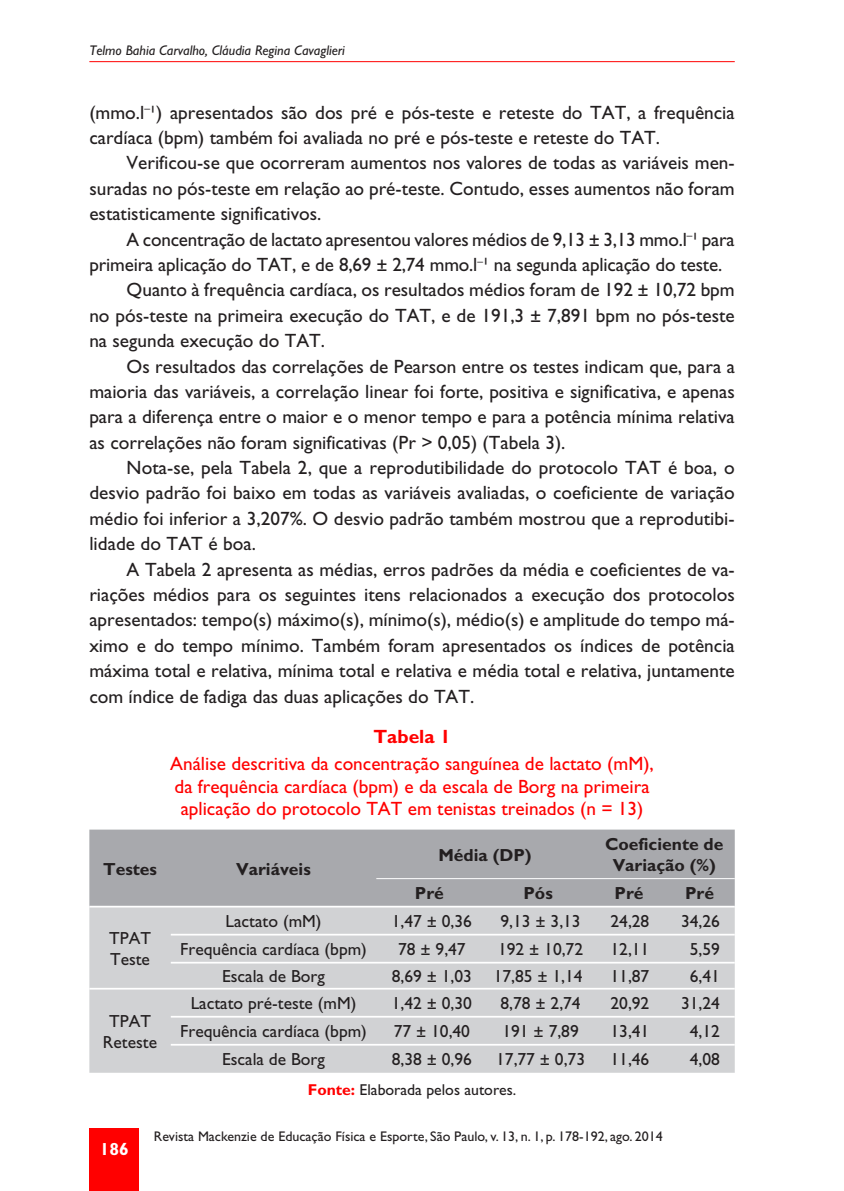
<style>
.page{position:relative;width:844px;height:1191px;background:#fff}
.page>*{position:absolute;margin:0;border:0;box-sizing:border-box;transform-origin:0 0}
.t1{font:19.25px/25.4px "Gill Sans";color:#231f20}
.t2{font:19.25px/22.4px "Gill Sans";color:#f00;text-align:center}
.t3{font:700 19.25px "Gill Sans";color:#f00}
.t4{font:17.5px/21px "Gill Sans";color:#231f20}
.t5{font:700 17.5px/21px "Gill Sans";color:#231f20;text-align:center}
.t6{font:700 17.5px "Gill Sans";color:#fff}
.t7{font:15.75px "Gill Sans";color:#231f20}
.t8{font:14px "Gill Sans";color:#231f20}
.t9{font:italic 14px "Gill Sans";color:#231f20}
.s1{font-weight:700;color:#f00}
</style>
<div class="page">
<div style="left:89px;top:1129px;width:50px;height:62px;background:#f00"></div>
<hr style="left:89px;top:61px;width:645px;height:1px;background:#f00">
<div style="left:89px;top:829px;width:645px;height:76px;background:#a8a9ad"></div>
<div style="left:89px;top:907px;width:645px;height:165px;background:#d1d2d4"></div>
<hr style="left:171px;top:933px;width:563px;height:2px;background:#fff">
<hr style="left:171px;top:961px;width:563px;height:2px;background:#fff">
<hr style="left:89px;top:987px;width:645px;height:2px;background:#fff">
<hr style="left:171px;top:1015px;width:563px;height:2px;background:#fff">
<hr style="left:171px;top:1043px;width:563px;height:2px;background:#fff">
<hr style="left:376px;top:878px;width:358px;height:1px;background:#fff">
<p class="t9" style="left:89px;top:46px;width:257px">Telmo Bahia Carvalho, Cláudia Regina Cavaglieri</p>
<p class="t1" style="left:89px;top:102px;width:646px">(mmo.l<sup>–</sup>¹) apresentados são dos pré e pós-teste e reteste do TAT, a frequên cia cardíaca (bpm) também foi avaliada no pré e pós-teste e reteste do TAT.</p>
<p class="t1" style="left:89px;top:152px;width:646px;text-align:justify;text-indent:37px">Verificou-se que ocorreram aumentos nos valores de todas as variáveis men&shy;suradas no pós-teste em relação ao pré-teste. Contudo, esses aumentos não foram estatisticamente significativos.</p>
<p class="t1" style="left:126px;top:228px;width:609px">A concentração de lactato apresentou valores médios de 9,13 ± 3,13 mmo.l<sup>–</sup>¹ para</p>
<p class="t1" style="left:89px;top:254px;width:634px">primeira aplicação do TAT, e de 8,69 ± 2,74 mmo.l<sup>–</sup>¹ na segunda aplicação do teste.</p>
<p class="t1" style="left:126px;top:279px;width:609px">Quanto à frequência cardíaca, os resultados médios foram de 192 ± 10,72 bpm</p>
<p class="t1" style="left:89px;top:305px;width:646px">no pós-teste na primeira execução do TAT, e de 191,3 ± 7,891 bpm no pós-teste</p>
<p class="t1" style="left:89px;top:330px;width:237px">na segunda execução do TAT.</p>
<p class="t1" style="left:126px;top:355px;width:609px">Os resultados das correlações de Pearson entre os testes indicam que, para a</p>
<p class="t1" style="left:89px;top:381px;width:646px">maioria das variáveis, a correlação linear foi forte, positiva e significativa, e apenas</p>
<p class="t1" style="left:89px;top:406px;width:646px">para a diferença entre o maior e o menor tempo e para a potência mínima relativa</p>
<p class="t1" style="left:89px;top:431px;width:477px">as correlações não foram significativas (Pr &gt; 0,05) (Tabela 3).</p>
<p class="t1" style="left:126px;top:457px;width:609px">Nota-se, pela Tabela 2, que a reprodutibilidade do protocolo TAT é boa, o</p>
<p class="t1" style="left:89px;top:482px;width:646px">des vio padrão foi baixo em todas as variáveis avaliadas, o coeficiente de variação</p>
<p class="t1" style="left:89px;top:508px;width:646px">médio foi inferior a 3,207%. O desvio padrão também mostrou que a reprodutibi-</p>
<p class="t1" style="left:89px;top:533px;width:168px">lidade do TAT é boa.</p>
<p class="t1" style="left:126px;top:558px;width:609px">A Tabela 2 apresenta as médias, erros padrões da média e coeficientes de va-</p>
<p class="t1" style="left:89px;top:584px;width:646px">riações médios para os seguintes itens relacionados a execução dos protocolos</p>
<p class="t1" style="left:89px;top:609px;width:646px">apresentados: tempo(s) máximo(s), mínimo(s), médio(s) e amplitude do tempo má-</p>
<p class="t1" style="left:89px;top:634px;width:646px">ximo e do tempo mínimo. Também foram apresentados os índices de potência</p>
<p class="t1" style="left:89px;top:660px;width:646px">máxima total e relativa, mínima total e relativa e média total e relativa, juntamente</p>
<p class="t1" style="left:89px;top:685px;width:386px">com índice de fadiga das duas aplicações do TAT.</p>
<p class="t3" style="left:373px;top:730px;width:79px">Tabela 1</p>
<p class="t2" style="left:170px;top:755px;width:485px">Análise descritiva da concentração sanguínea de lactato (mM), da frequência cardíaca (bpm) e da escala de Borg na primeira aplicação do protocolo TAT em tenistas treinados (n = 13)</p>
<p class="t5" style="left:103px;top:860px;width:55px">Testes</p>
<p class="t5" style="left:236px;top:860px;width:76px">Variáveis</p>
<p class="t5" style="left:438px;top:846px;width:95px">Média (DP)</p>
<p class="t5" style="left:605px;top:835px;width:120px">Coeficiente de<br>Variação (%)</p>
<p class="t5" style="left:415px;top:884px;width:30px">Pré</p>
<p class="t5" style="left:523px;top:884px;width:31px">Pós</p>
<p class="t5" style="left:614px;top:884px;width:30px">Pré</p>
<p class="t5" style="left:684px;top:884px;width:30px">Pré</p>
<p class="t4" style="left:109px;top:929px;width:43px">TPAT<br>Teste</p>
<p class="t4" style="left:103px;top:1012px;width:56px;text-align:center">TPAT<br>Reteste</p>
<p class="t4" style="left:225px;top:912px;width:97px">Lactato (mM)</p>
<p class="t4" style="left:391px;top:912px;width:82px">1,47 ± 0,36</p>
<p class="t4" style="left:500px;top:912px;width:82px">9,13 ± 3,13</p>
<p class="t4" style="left:610px;top:912px;width:40px">24,28</p>
<p class="t4" style="left:680px;top:912px;width:40px">34,26</p>
<p class="t4" style="left:180px;top:940px;width:188px">Frequência cardíaca (bpm)</p>
<p class="t4" style="left:398px;top:940px;width:69px">78 ± 9,47</p>
<p class="t4" style="left:498px;top:940px;width:87px">192 ± 10,72</p>
<p class="t4" style="left:610px;top:940px;width:40px">12,11</p>
<p class="t4" style="left:689px;top:940px;width:32px">5,59</p>
<p class="t4" style="left:222px;top:967px;width:104px">Escala de Borg</p>
<p class="t4" style="left:391px;top:967px;width:192px">8,69 ± 1,03 17,85 ± 1,14</p>
<p class="t4" style="left:610px;top:967px;width:40px">11,87</p>
<p class="t4" style="left:689px;top:967px;width:32px">6,41</p>
<p class="t4" style="left:191px;top:994px;width:167px">Lactato pré-teste (mM)</p>
<p class="t4" style="left:391px;top:994px;width:82px">1,42 ± 0,30</p>
<p class="t4" style="left:500px;top:994px;width:82px">8,78 ± 2,74</p>
<p class="t4" style="left:610px;top:994px;width:40px">20,92</p>
<p class="t4" style="left:680px;top:994px;width:40px">31,24</p>
<p class="t4" style="left:180px;top:1022px;width:188px">Frequência cardíaca (bpm)</p>
<p class="t4" style="left:393px;top:1022px;width:78px">77 ± 10,40</p>
<p class="t4" style="left:502px;top:1022px;width:78px">191 ± 7,89</p>
<p class="t4" style="left:610px;top:1022px;width:40px">13,41</p>
<p class="t4" style="left:689px;top:1022px;width:32px">4,12</p>
<p class="t4" style="left:222px;top:1050px;width:104px">Escala de Borg</p>
<p class="t4" style="left:391px;top:1050px;width:82px">8,38 ± 0,96</p>
<p class="t4" style="left:496px;top:1050px;width:90px">17,77 ± 0,73</p>
<p class="t4" style="left:610px;top:1050px;width:40px">11,46</p>
<p class="t4" style="left:689px;top:1050px;width:32px">4,08</p>
<p class="t7" style="left:308px;top:1083px;width:210px"><span class="s1">Fonte:</span> Elaborada pelos autores.</p>
<p class="t6" style="left:100px;top:1143px;width:30px">186</p>
<p class="t8" style="left:154px;top:1131px;width:510px">Revista Mackenzie de Educação Física e Esporte, São Paulo, v. 13, n. 1, p. 178-192, ago. 2014</p>
</div>
